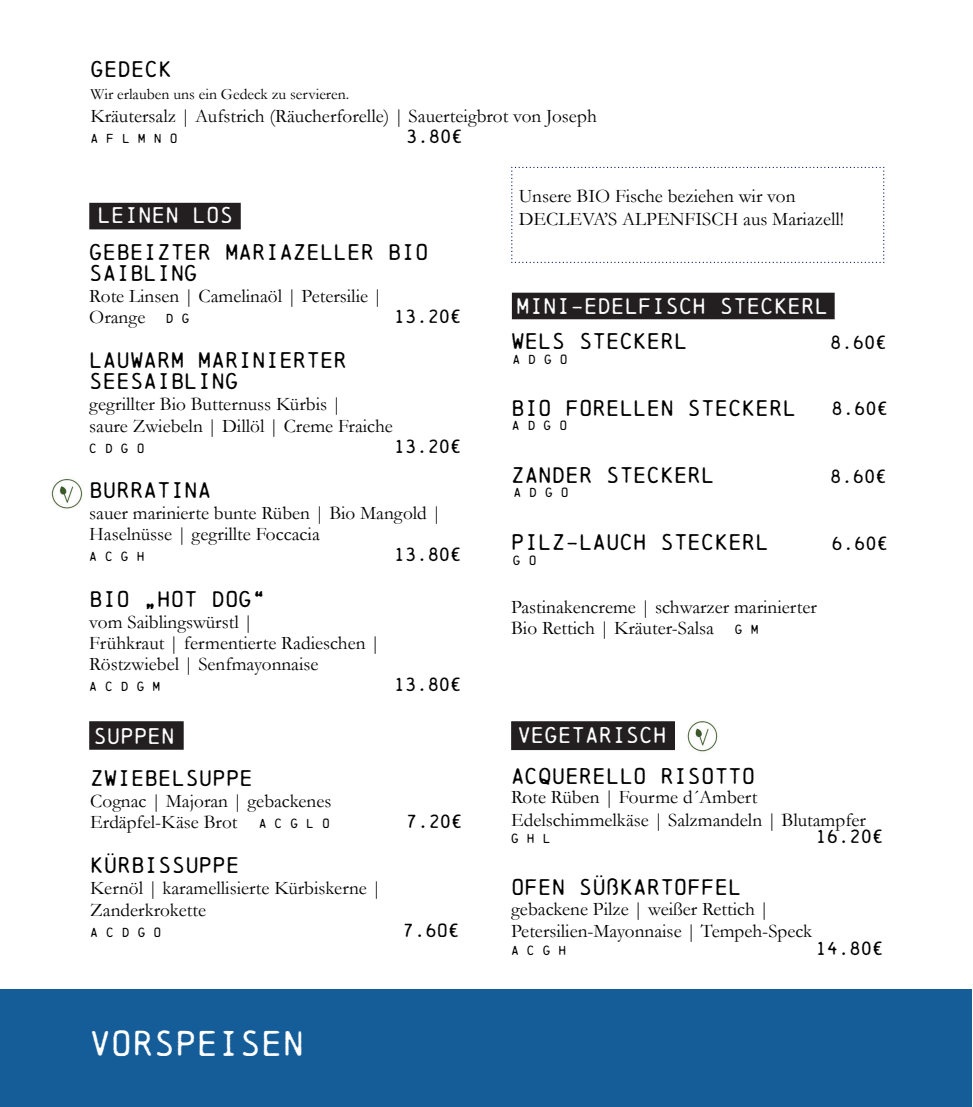
<style>
.page{position:relative;width:973px;height:1107px;background:#fff}
.page>*{position:absolute;margin:0;border:0;box-sizing:border-box;transform-origin:0 0}
.t1{font:33.25px "Chainprinter";color:#fff}
.t2{font:21px/21px "Chainprinter";color:#000001}
.t3{font:21px "Chainprinter";color:#fff}
.t4{font:19.25px/21px "Garamond";color:#000001}
.t5{font:17.5px "Chainprinter";color:#000001}
.t6{font:15.75px "Garamond";color:#000001}
.t7{font:12.25px "Chainprinter";color:#000001}
.s1{font-family:"Chainprinter";font-size:12.25px}
</style>
<div class="page">
<div style="left:0;top:988px;width:971px;height:118px;background:#155d99"></div>
<div style="left:89px;top:203px;width:152px;height:26px;background:#231f20"></div>
<div style="left:89px;top:721px;width:95px;height:28px;background:#231f20"></div>
<div style="left:512px;top:292px;width:322px;height:27px;background:#231f20"></div>
<div style="left:511px;top:721px;width:163px;height:29px;background:#231f20"></div>
<svg style="left:511px;top:167px;width:373px;height:96px"></svg>
<img style="left:687px;top:721px;width:31px;height:31px">
<img style="left:51px;top:479px;width:32px;height:30px">
<p class="t2" style="left:90px;top:58px;width:83px">GEDECK</p>
<p class="t6" style="left:90px;top:84px;width:260px">Wir erlauben uns ein Gedeck zu servieren.</p>
<p class="t4" style="left:90px;top:105px;width:508px">Kräutersalz | Aufstrich (Räucherforelle) | Sauerteigbrot von Joseph</p>
<p class="t7" style="left:90px;top:131px;width:89px">A F L M N O</p>
<p class="t5" style="left:406px;top:126px;width:58px">3.80€</p>
<p class="t3" style="left:97px;top:202px;width:137px">LEINEN LOS</p>
<p class="t2" style="left:89px;top:241px;width:341px">GEBEIZTER MARIAZELLER BIO<br>SAIBLING</p>
<p class="t4" style="left:89px;top:284px;width:295px">Rote Linsen | Camelinaöl | Petersilie |<br>Orange</p>
<p class="t7" style="left:166px;top:310px;width:25px">D G</p>
<p class="t5" style="left:393px;top:305px;width:69px">13.20€</p>
<p class="t2" style="left:89px;top:350px;width:259px">LAUWARM MARINIERTER<br>SEESAIBLING</p>
<p class="t4" style="left:89px;top:393px;width:305px">gegrillter Bio Butternuss Kürbis |<br>saure Zwiebeln | Dillöl | Creme Fraiche</p>
<p class="t7" style="left:89px;top:440px;width:57px">C D G O</p>
<p class="t5" style="left:393px;top:435px;width:69px">13.20€</p>
<p class="t2" style="left:89px;top:479px;width:124px">BURRATINA</p>
<p class="t4" style="left:89px;top:502px;width:353px">sauer marinierte bunte Rüben | Bio Mangold |<br>Haselnüsse | gegrillte Foccacia</p>
<p class="t7" style="left:89px;top:549px;width:57px">A C G H</p>
<p class="t5" style="left:393px;top:544px;width:69px">13.80€</p>
<p class="t2" style="left:89px;top:588px;width:178px">BIO „HOT DOG“</p>
<p class="t4" style="left:89px;top:611px;width:292px">vom Saiblingswürstl |<br>Frühkraut | fermentierte Radieschen |<br>Röstzwiebel | Senfmayonnaise</p>
<p class="t7" style="left:89px;top:679px;width:73px">A C D G M</p>
<p class="t5" style="left:393px;top:674px;width:69px">13.80€</p>
<p class="t3" style="left:93px;top:723px;width:83px">SUPPEN</p>
<p class="t2" style="left:90px;top:766px;width:164px">ZWIEBELSUPPE</p>
<p class="t4" style="left:90px;top:789px;width:242px">Cognac | Majoran | gebackenes<br>Erdäpfel-Käse Brot <span class="s1">A C G L O</span></p>
<p class="t5" style="left:406px;top:810px;width:58px">7.20€</p>
<p class="t2" style="left:90px;top:854px;width:151px">KÜRBISSUPPE</p>
<p class="t4" style="left:90px;top:877px;width:292px">Kernöl | karamellisierte Kürbiskerne |<br>Zanderkrokette</p>
<p class="t7" style="left:90px;top:924px;width:73px">A C D G O</p>
<p class="t5" style="left:403px;top:919px;width:58px">7.6O€</p>
<h1 class="t1" style="left:89px;top:1022px;width:216px">VORSPEISEN</h1>
<p class="t4" style="left:518px;top:184px;width:327px;line-height:22.8px">Unsere BIO Fische beziehen wir von<br>DECLEVA’S ALPENFISCH aus Mariazell!</p>
<p class="t3" style="left:516px;top:293px;width:314px">MINI-EDELFISCH STECKERL</p>
<p class="t2" style="left:511px;top:331px;width:178px">WELS STECKERL</p>
<p class="t7" style="left:512px;top:351px;width:57px">A D G O</p>
<p class="t2" style="left:511px;top:397px;width:286px">BIO FORELLEN STECKERL</p>
<p class="t7" style="left:511px;top:418px;width:57px">A D G O</p>
<p class="t2" style="left:511px;top:464px;width:205px">ZANDER STECKERL</p>
<p class="t7" style="left:513px;top:484px;width:57px">A D G O</p>
<p class="t2" style="left:511px;top:531px;width:259px">PILZ-LAUCH STECKERL</p>
<p class="t7" style="left:512px;top:552px;width:25px">G O</p>
<p class="t4" style="left:511px;top:596px;width:307px">Pastinakencreme | schwarzer marinierter<br>Bio Rettich | Kräuter-Salsa <span class="s1">G M</span></p>
<p class="t5" style="left:830px;top:332px;width:58px">8.60€</p>
<p class="t5" style="left:831px;top:398px;width:58px">8.60€</p>
<p class="t5" style="left:830px;top:465px;width:58px">8.60€</p>
<p class="t5" style="left:831px;top:532px;width:58px">6.60€</p>
<p class="t3" style="left:517px;top:722px;width:151px">VEGETARISCH</p>
<p class="t2" style="left:511px;top:764px;width:246px">ACQUERELLO RISOTTO</p>
<p class="t4" style="left:511px;top:784px;width:356px;line-height:22.8px">Rote Rüben | Fourme d´Ambert<br>Edelschimmelkäse | Salzmandeln | Blutampfer</p>
<p class="t7" style="left:511px;top:830px;width:41px">G H L</p>
<p class="t5" style="left:815px;top:825px;width:69px">16.20€</p>
<p class="t2" style="left:511px;top:876px;width:232px">OFEN SÜßKARTOFFEL</p>
<p class="t4" style="left:511px;top:896px;width:302px;line-height:22.8px">gebackene Pilze | weißer Rettich |<br>Petersilien-Mayonnaise | Tempeh-Speck</p>
<p class="t7" style="left:511px;top:942px;width:57px">A C G H</p>
<p class="t5" style="left:815px;top:937px;width:69px">14.80€</p>
</div>
